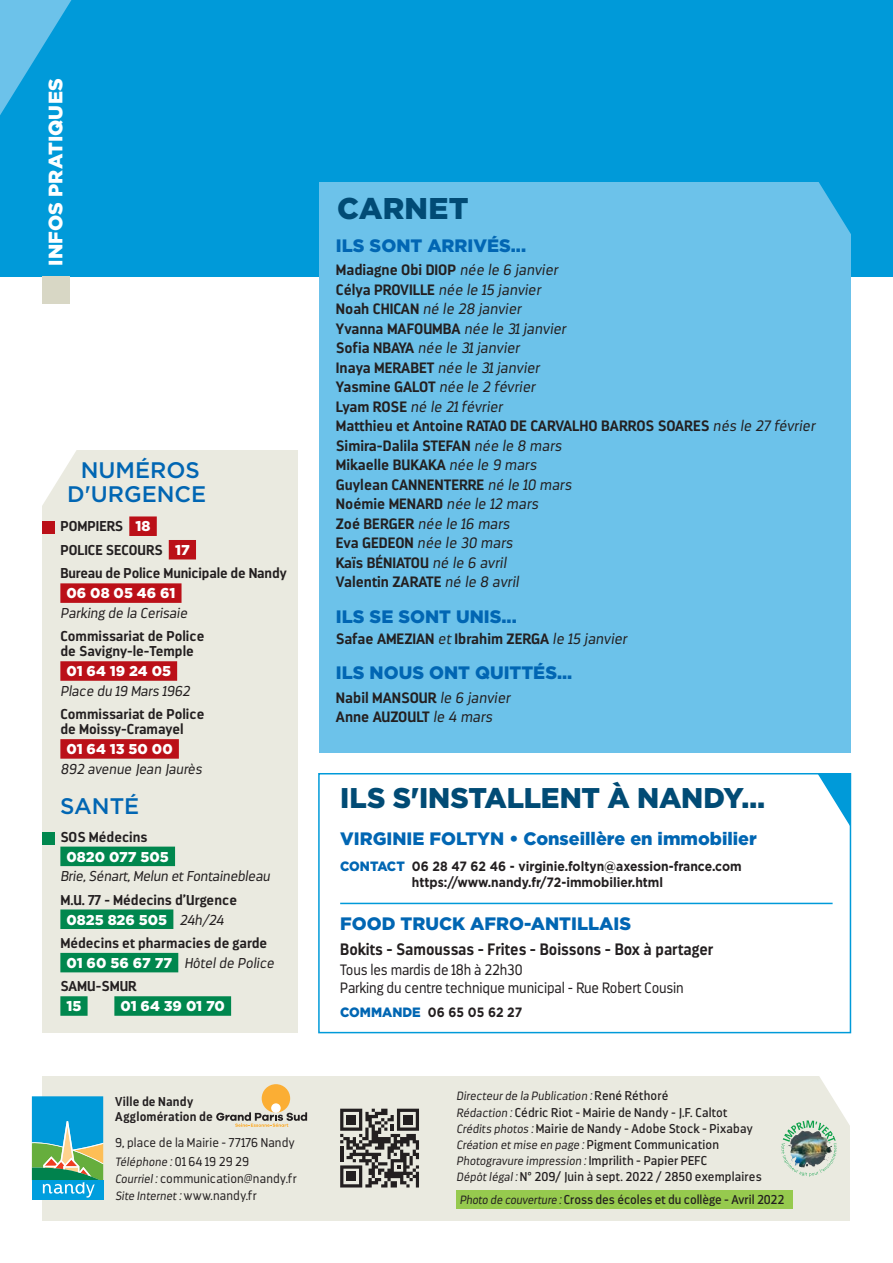
<style>
.page{position:relative;width:893px;height:1263px;background:#fff}
.page>*{position:absolute;margin:0;border:0;box-sizing:border-box;transform-origin:0 0}
.t1{font:900 30px "Gotham";color:#014b75}
.t2{font:900 28.5px "Gotham";letter-spacing:-.01em;color:#014b75}
.t3{font:500 22.5px/24px "Gotham";color:#0166b3;text-align:center}
.Rubrique{font:900 19.5px "Gotham";letter-spacing:.01em;color:#fff}
.Carnet_titre{font:900 18px "Gotham";color:#0166b3}
.Texte_courant{font:700 16.5px "Darwin";color:#231f20;scale:.95 1}
.Carnet_texte{font:700 15px "Darwin";color:#231f20}
.Carnet_texte-2{font:italic 300 15px "Darwin";letter-spacing:.01em;color:#231f20}
.Texte_courant-2{font:300 15px/18px "Darwin";letter-spacing:-.01em;color:#231f20;scale:.95 1}
.t4{font:700 14.25px/15px "Darwin";color:#231f20}
.t5{font:italic 300 14.25px/19.5px "Darwin";color:#231f20}
.t6{font:900 14.25px "Gotham";color:#fff}
.Infos_contact{font:700 13.5px/16.5px "Gotham";color:#231f20;text-align:center;scale:.9 1}
.t7{font:12.75px "Darwin";letter-spacing:.01em;color:#231f20}
.t8{font:300 12.75px "Darwin";letter-spacing:.01em;color:#231f20}
.t9{font:700 12.75px "Darwin";letter-spacing:.015em;color:#231f20}
.t10{font:italic 300 12px "Darwin";letter-spacing:.01em;color:#231f20}
.s1{font-family:"Gotham";font-weight:900;color:#fff}
.s2{font-family:"Gotham";font-weight:900;font-style:normal;color:#fff}
.s3{font-family:"Darwin";font-weight:300;font-style:italic;color:#231f20}
.s4{font-weight:300;font-style:italic}
.s5{font-weight:700;font-style:normal}
.s6{font-weight:900;color:#0166b3}
.s7{font-weight:400;font-style:normal;font-size:12.75px}
.s8{font-weight:300;font-style:italic;font-size:12px}
.s9{font-style:normal;font-size:12.75px}
.s10{font-style:italic;font-size:12px}
</style>
<div class="page">
<div style="left:43px;top:1076px;width:807px;height:144px;background:#eaeae0"></div>
<div style="left:43px;top:450px;width:255px;height:583px;background:#eaeae0"></div>
<div style="left:43px;top:521px;width:12px;height:12px;background:#bb1018"></div>
<div style="left:43px;top:832px;width:12px;height:13px;background:#00874e"></div>
<div style="left:129px;top:516px;width:28px;height:20px;background:#bb1018"></div>
<div style="left:169px;top:540px;width:27px;height:19px;background:#bb1018"></div>
<div style="left:60px;top:583px;width:122px;height:20px;background:#bb1018"></div>
<div style="left:60px;top:661px;width:117px;height:20px;background:#bb1018"></div>
<div style="left:60px;top:739px;width:119px;height:20px;background:#bb1018"></div>
<div style="left:60px;top:847px;width:115px;height:19px;background:#00874e"></div>
<div style="left:60px;top:909px;width:113px;height:20px;background:#00874e"></div>
<div style="left:60px;top:953px;width:118px;height:19px;background:#00874e"></div>
<div style="left:60px;top:996px;width:28px;height:20px;background:#00874e"></div>
<div style="left:114px;top:996px;width:117px;height:20px;background:#00874e"></div>
<svg style="left:42px;top:450px;width:34px;height:59px"></svg>
<div style="left:0;top:0;width:893px;height:276px;background:#009ad9"></div>
<div style="left:43px;top:276px;width:27px;height:28px;background:#d8d7c5"></div>
<svg style="left:0;top:0;width:71px;height:115px"></svg>
<div style="left:319px;top:183px;width:531px;height:570px;background:#6cc2ea"></div>
<div style="left:318px;top:773px;width:533px;height:260px;border:2px solid #009ad9"></div>
<svg style="left:817px;top:182px;width:34px;height:58px"></svg>
<svg style="left:340px;top:1109px;width:79px;height:78px"></svg>
<div style="left:32px;top:1180px;width:71px;height:20px;background:#009ede"></div>
<svg style="left:32px;top:1096px;width:71px;height:101px"></svg>
<div style="left:262px;top:1084px;width:28px;height:29px;background:#fbae34;border-radius:50%"></div>
<div style="left:271px;top:1103px;width:10px;height:10px;background:#fff;border-radius:50%"></div>
<svg style="left:216px;top:1112px;width:91px;height:15px"></svg>
<svg style="left:818px;top:774px;width:32px;height:53px"></svg>
<img style="left:781px;top:1076px;width:69px;height:101px">
<div style="left:456px;top:1190px;width:337px;height:19px;background:#96ca4e"></div>
<hr style="left:340px;top:903px;width:493px;height:1px;background:#009ad9">
<p class="Rubrique" style="left:42px;top:266px;width:189px;rotate:-90deg">INFOS PRATIQUES</p>
<p class="t3" style="left:67px;top:458px;width:141px">NUMÉROS<br>D'URGENCE</p>
<p class="t4" style="left:60px;top:519px;width:92px">POMPIERS <span class="s1">18</span></p>
<p class="t4" style="left:60px;top:542px;width:131px">POLICE SECOURS <span class="s1">17</span></p>
<p class="t4" style="left:60px;top:566px;width:228px">Bureau de Police Municipale de Nandy</p>
<p class="t6" style="left:66px;top:583px;width:110px">06 08 05 46 61</p>
<p class="t5" style="left:60px;top:603px;width:128px">Parking de la Cerisaie</p>
<p class="t4" style="left:60px;top:629px;width:146px">Commissariat de Police de Savigny-le-Temple</p>
<p class="t6" style="left:66px;top:661px;width:106px">01 64 19 24 05</p>
<p class="t5" style="left:60px;top:681px;width:131px">Place du 19 Mars 1962</p>
<p class="t4" style="left:60px;top:707px;width:146px">Commissariat de Police de Moissy-Cramayel</p>
<p class="t5" style="left:60px;top:739px;width:143px;text-indent:6px"><span class="s2">01 64 13 50 00<br></span>892 avenue Jean Jaurès</p>
<p class="t3" style="left:60px;top:794px;width:81px">SANTÉ</p>
<p class="t4" style="left:60px;top:829px;width:89px">SOS Médecins</p>
<p class="t6" style="left:66px;top:847px;width:104px">0820 077 505</p>
<p class="t5" style="left:60px;top:866px;width:211px">Brie, Sénart, Melun et Fontainebleau</p>
<p class="t4" style="left:60px;top:892px;width:178px">M.U. 77 - Médecins d’Urgence</p>
<p class="t6" style="left:66px;top:910px;width:159px">0825 826 505 <span class="s3">24h/24</span></p>
<p class="t4" style="left:60px;top:935px;width:208px">Médecins et pharmacies de garde</p>
<p class="t5" style="left:66px;top:953px;width:209px"><span class="s2">01 60 56 67 77</span> Hôtel de Police</p>
<p class="t4" style="left:60px;top:979px;width:78px">SAMU-SMUR</p>
<p class="t6" style="left:66px;top:996px;width:16px">15</p>
<p class="t6" style="left:120px;top:996px;width:106px">01 64 39 01 70</p>
<p class="t1" style="left:337px;top:188px;width:133px">CARNET</p>
<p class="Carnet_titre" style="left:336px;top:233px;width:192px">ILS SONT ARRIVÉS...</p>
<p class="Carnet_texte" style="left:336px;top:261px;width:223px">Madiagne Obi DIOP <span class="s4">née le 6 janvier</span></p>
<p class="Carnet_texte-2" style="left:336px;top:281px;width:206px"><span class="s5">Célya PROVILLE</span> née le 15 janvier</p>
<p class="Carnet_texte-2" style="left:336px;top:300px;width:187px"><span class="s5">Noah CHICAN</span> né le 28 janvier</p>
<p class="Carnet_texte" style="left:336px;top:319px;width:232px">Yvanna MAFOUMBA <span class="s4">née le 31 janvier</span></p>
<p class="Carnet_texte-2" style="left:336px;top:339px;width:185px"><span class="s5">Sofia NBAYA</span> née le 31 janvier</p>
<p class="Carnet_texte-2" style="left:336px;top:359px;width:205px"><span class="s5">Inaya MERABET</span> née le 31 janvier</p>
<p class="Carnet_texte-2" style="left:336px;top:378px;width:201px"><span class="s5">Yasmine GALOT</span> née le 2 février</p>
<p class="Carnet_texte-2" style="left:336px;top:398px;width:168px"><span class="s5">Lyam ROSE</span> né le 21 février</p>
<p class="Carnet_texte" style="left:336px;top:417px;width:481px">Matthieu et Antoine RATAO DE CARVALHO BARROS SOARES <span class="s4">nés le 27 février</span></p>
<p class="Carnet_texte" style="left:336px;top:436px;width:227px">Simira-Dalila STEFAN <span class="s4">née le 8 mars</span></p>
<p class="Carnet_texte" style="left:336px;top:456px;width:202px">Mikaelle BUKAKA <span class="s4">née le 9 mars</span></p>
<p class="Carnet_texte" style="left:336px;top:475px;width:237px">Guylean CANNENTERRE <span class="s4">né le 10 mars</span></p>
<p class="Carnet_texte" style="left:336px;top:495px;width:204px">Noémie MENARD <span class="s4">née le 12 mars</span></p>
<p class="Carnet_texte-2" style="left:336px;top:515px;width:175px"><span class="s5">Zoé BERGER</span> née le 16 mars</p>
<p class="Carnet_texte-2" style="left:336px;top:534px;width:178px"><span class="s5">Eva GEDEON</span> née le 30 mars</p>
<p class="Carnet_texte" style="left:336px;top:553px;width:172px">Kaïs BÉNIATOU <span class="s4">né le 6 avril</span></p>
<p class="Carnet_texte" style="left:336px;top:573px;width:184px">Valentin ZARATE <span class="s4">né le 8 avril</span></p>
<p class="Carnet_titre" style="left:336px;top:604px;width:182px">ILS SE SONT UNIS...</p>
<p class="Carnet_texte" style="left:336px;top:630px;width:293px">Safae AMEZIAN <span class="s4">et</span> Ibrahim ZERGA <span class="s4">le 15 janvier</span></p>
<p class="Carnet_titre" style="left:336px;top:661px;width:238px">ILS NOUS ONT QUITTÉS...</p>
<p class="Carnet_texte" style="left:336px;top:688px;width:176px">Nabil MANSOUR <span class="s4">le 6 janvier</span></p>
<p class="Carnet_texte" style="left:336px;top:708px;width:158px">Anne AUZOULT <span class="s4">le 4 mars</span></p>
<p class="t2" style="left:340px;top:778px;width:426px">ILS S'INSTALLENT À NANDY…</p>
<p class="Carnet_titre" style="left:340px;top:826px;width:418px">VIRGINIE FOLTYN • Conseillère en immobilier</p>
<p class="Infos_contact" style="left:340px;top:858px;width:448px"><span class="s6">CONTACT</span> 06 28 47 62 46 - virginie.foltyn@axession-france.com https://www.nandy.fr/72-immobilier.html</p>
<p class="Carnet_titre" style="left:340px;top:912px;width:292px">FOOD TRUCK AFRO-ANTILLAIS</p>
<p class="Texte_courant" style="left:340px;top:939px;width:394px">Bokits - Samoussas - Frites - Boissons - Box à partager</p>
<p class="Texte_courant-2" style="left:340px;top:961px;width:363px">Tous les mardis de 18h à 22h30<br>Parking du centre technique municipal - Rue Robert Cousin</p>
<p class="Infos_contact" style="left:340px;top:1003px;width:204px"><span class="s6">COMMANDE</span> 06 65 05 62 27</p>
<p class="t10" style="left:457px;top:1089px;width:213px">Directeur de la Publication : <span class="s7">René Réthoré</span></p>
<p class="t7" style="left:457px;top:1104px;width:272px"><span class="s8">Rédaction :</span> Cédric Riot - Mairie de Nandy - J.F. Caltot</p>
<p class="t7" style="left:457px;top:1121px;width:298px"><span class="s8">Crédits photos :</span> Mairie de Nandy - Adobe Stock - Pixabay</p>
<p class="t10" style="left:457px;top:1138px;width:264px">Création et mise en page : <span class="s7">Pigment Communication</span></p>
<p class="t10" style="left:457px;top:1154px;width:252px">Photogravure impression : <span class="s7">Imprilith - Papier PEFC</span></p>
<p class="t7" style="left:457px;top:1169px;width:307px"><span class="s8">Dépôt légal :</span> N° 209/ Juin à sept. 2022 / 2850 exemplaires</p>
<p class="t9" style="left:115px;top:1093px;width:79px">Ville de Nandy</p>
<p class="t9" style="left:115px;top:1108px;width:99px">Agglomération de</p>
<p class="t8" style="left:115px;top:1135px;width:181px">9, place de la Mairie - 77176 Nandy</p>
<p class="t10" style="left:115px;top:1154px;width:135px">Téléphone : <span class="s9">01 64 19 29 29</span></p>
<p class="t8" style="left:115px;top:1171px;width:183px"><span class="s10">Courriel :</span> communication@nandy.fr</p>
<p class="t10" style="left:115px;top:1188px;width:143px">Site Internet : <span class="s9">www.nandy.fr</span></p>
<p class="t7" style="left:460px;top:1191px;width:326px"><span class="s8">Photo de couverture :</span> Cross des écoles et du collège - Avril 2022</p>
</div>
